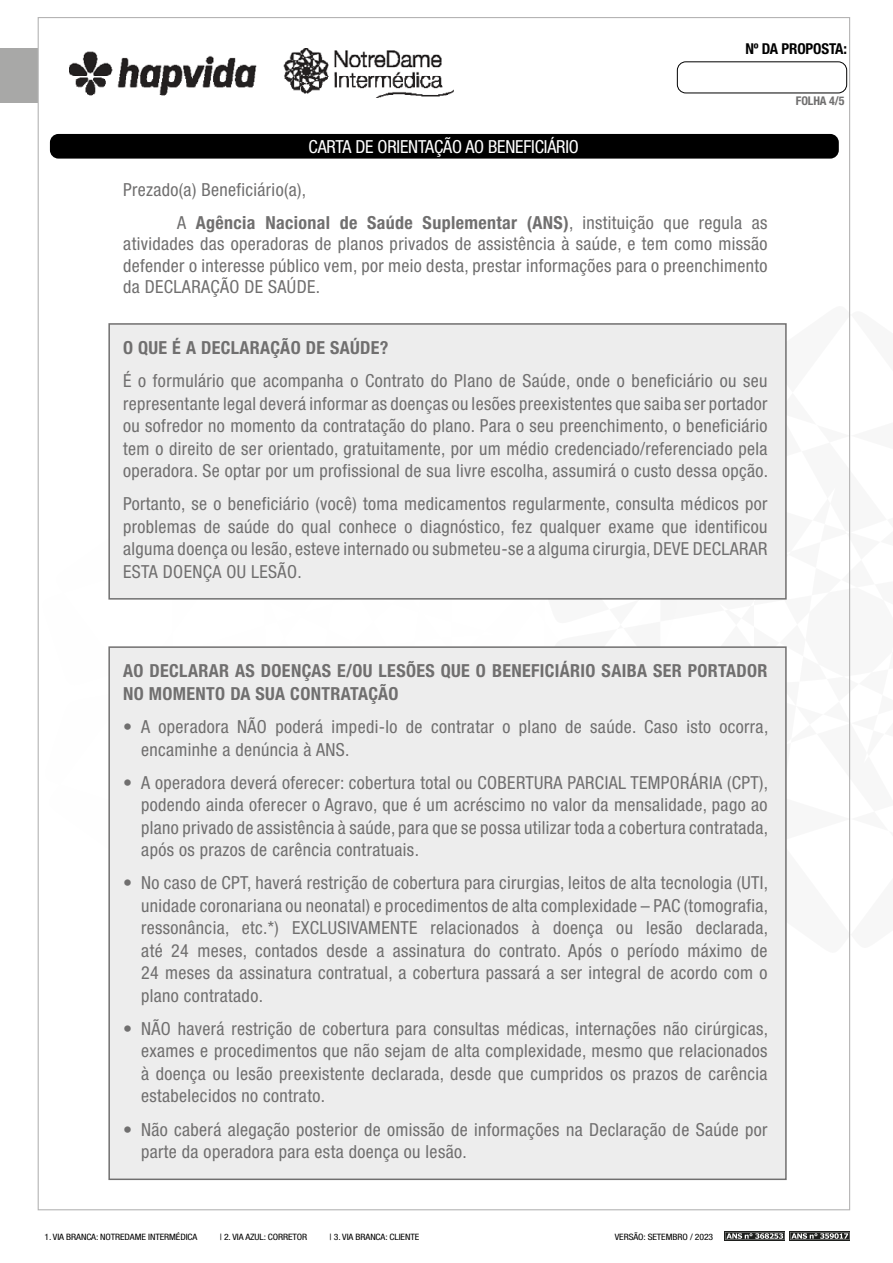
<style>
.page{position:relative;width:893px;height:1263px;background:#fff}
.page>*{position:absolute;margin:0;border:0;box-sizing:border-box;transform-origin:0 0}
.t1{font:condensed 18px/22.5px "Helvetica Neue LT Std";letter-spacing:.02em;color:#706f6f;text-align:justify}
.t2{font:700 condensed 18px/22.5px "Helvetica Neue LT Std";letter-spacing:.02em;color:#706f6f}
.t3{font:condensed 18px "Helvetica Neue LT Std";letter-spacing:-.01em;color:#fff}
.t4{font:700 condensed 15px "Helvetica Neue LT Std";letter-spacing:-.01em;color:#000}
.t5{font:700 condensed 12px "Helvetica Neue LT Std";letter-spacing:-.01em;color:#706f6f}
.t6{font:condensed 8.7px "Helvetica Neue LT Std";letter-spacing:-.01em;color:#000;scale:1.11 1}
.s1{font-weight:700}
</style>
<div class="page">
<div style="left:677px;top:61px;width:170px;height:32px;border:1px solid #000;border-radius:9px"></div>
<div style="left:0;top:48px;width:38px;height:55px;background:#a8a8a7"></div>
<img style="left:69px;top:48px;width:384px;height:50px">
<div style="left:724px;top:1231px;width:61px;height:9px;background:#1d1e1c"></div>
<svg style="left:725px;top:1232px;width:59px;height:8px"></svg>
<div style="left:789px;top:1231px;width:61px;height:9px;background:#1d1e1c"></div>
<svg style="left:790px;top:1232px;width:59px;height:8px"></svg>
<svg style="left:849px;top:303px;width:2px;height:651px"></svg>
<div style="left:50px;top:134px;width:789px;height:25px;background:#000;border-radius:9px"></div>
<div style="left:108px;top:323px;width:679px;height:277px;background:#ededed;border:2px solid #706f6f"></div>
<div style="left:108px;top:646px;width:679px;height:534px;background:#ededed;border:2px solid #706f6f"></div>
<p class="t4" style="left:745px;top:39px;width:103px">Nº DA PROPOSTA:</p>
<p class="t3" style="left:309px;top:136px;width:272px">CARTA DE ORIENTAÇÃO AO BENEFICIÁRIO</p>
<p class="t1" style="left:177px;top:174px;width:592px;line-height:32.2px;text-indent:-54px">Prezado(a) Beneficiário(a),<br>A <span class="s1">Agência Nacional de Saúde Suplementar (ANS)</span>, instituição que regula as</p>
<p class="t1" style="left:123px;top:233px;width:646px;line-height:21.6px">atividades das operadoras de planos privados de assistência à saúde, e tem como missão defender o interesse público vem, por meio desta, prestar informações para o preenchimento da DECLARAÇÃO DE SAÚDE.</p>
<p class="t2" style="left:123px;top:336px;width:267px">O QUE É A DECLARAÇÃO DE SAÚDE?</p>
<p class="t1" style="left:123px;top:370px;width:646px">É o formulário que acompanha o Contrato do Plano de Saúde, onde o beneficiário ou seu representante legal deverá informar as doenças ou lesões preexistentes que saiba ser portador ou sofredor no momento da contratação do plano. Para o seu preenchimento, o beneficiário tem o direito de ser orientado, gratuitamente, por um médio credenciado/referenciado pela operadora. Se optar por um profissional de sua livre escolha, assumirá o custo dessa opção.</p>
<p class="t1" style="left:123px;top:493px;width:646px">Portanto, se o beneficiário (você) toma medicamentos regularmente, consulta médicos por problemas de saúde do qual conhece o diagnóstico, fez qualquer exame que identificou alguma doença ou lesão, esteve internado ou submeteu-se a alguma cirurgia, DEVE DECLARAR ESTA DOENÇA OU LESÃO.</p>
<p class="t5" style="left:796px;top:94px;width:50px">FOLHA 4/5</p>
<p class="t2" style="left:123px;top:659px;width:646px">AO DECLARAR AS DOENÇAS E/OU LESÕES QUE O BENEFICIÁRIO SAIBA SER PORTADOR<br>NO MOMENTO DA SUA CONTRATAÇÃO</p>
<p class="t1" style="left:141px;top:715px;width:629px;text-indent:-18px">• A operadora NÃO poderá impedi-lo de contratar o plano de saúde. Caso isto ocorra, encaminhe a denúncia à ANS.</p>
<p class="t1" style="left:141px;top:771px;width:629px;text-indent:-18px">• A operadora deverá oferecer: cobertura total ou COBERTURA PARCIAL TEMPORÁRIA (CPT), podendo ainda oferecer o Agravo, que é um acréscimo no valor da mensalidade, pago ao plano privado de assistência à saúde, para que se possa utilizar toda a cobertura contratada, após os prazos de carência contratuais.</p>
<p class="t1" style="left:141px;top:871px;width:628px;text-indent:-18px">• No caso de CPT, haverá restrição de cobertura para cirurgias, leitos de alta tecnologia (UTI, unidade coronariana ou neonatal) e procedimentos de alta complexidade – PAC (tomografia, ressonância, etc.*) EXCLUSIVAMENTE relacionados à doença ou lesão declarada, até 24 meses, contados desde a assinatura do contrato. Após o período máximo de 24 meses da assinatura contratual, a cobertura passará a ser integral de acordo com o plano contratado.</p>
<p class="t1" style="left:141px;top:1017px;width:628px;text-indent:-18px">• NÃO haverá restrição de cobertura para consultas médicas, internações não cirúrgicas, exames e procedimentos que não sejam de alta complexidade, mesmo que relacionados à doença ou lesão preexistente declarada, desde que cumpridos os prazos de carência estabelecidos no contrato.</p>
<p class="t1" style="left:141px;top:1118px;width:628px;text-indent:-18px">• Não caberá alegação posterior de omissão de informações na Declaração de Saúde por parte da operadora para esta doença ou lesão.</p>
<p class="t6" style="left:45px;top:1232px;width:139px">1. VIA BRANCA: NOTREDAME INTERMÉDICA</p>
<p class="t6" style="left:220px;top:1232px;width:80px">| 2. VIA AZUL: CORRETOR</p>
<p class="t6" style="left:330px;top:1232px;width:82px">| 3. VIA BRANCA: CLIENTE</p>
<p class="t6" style="left:615px;top:1232px;width:90px">VERSÃO: SETEMBRO / 2023</p>
</div>
